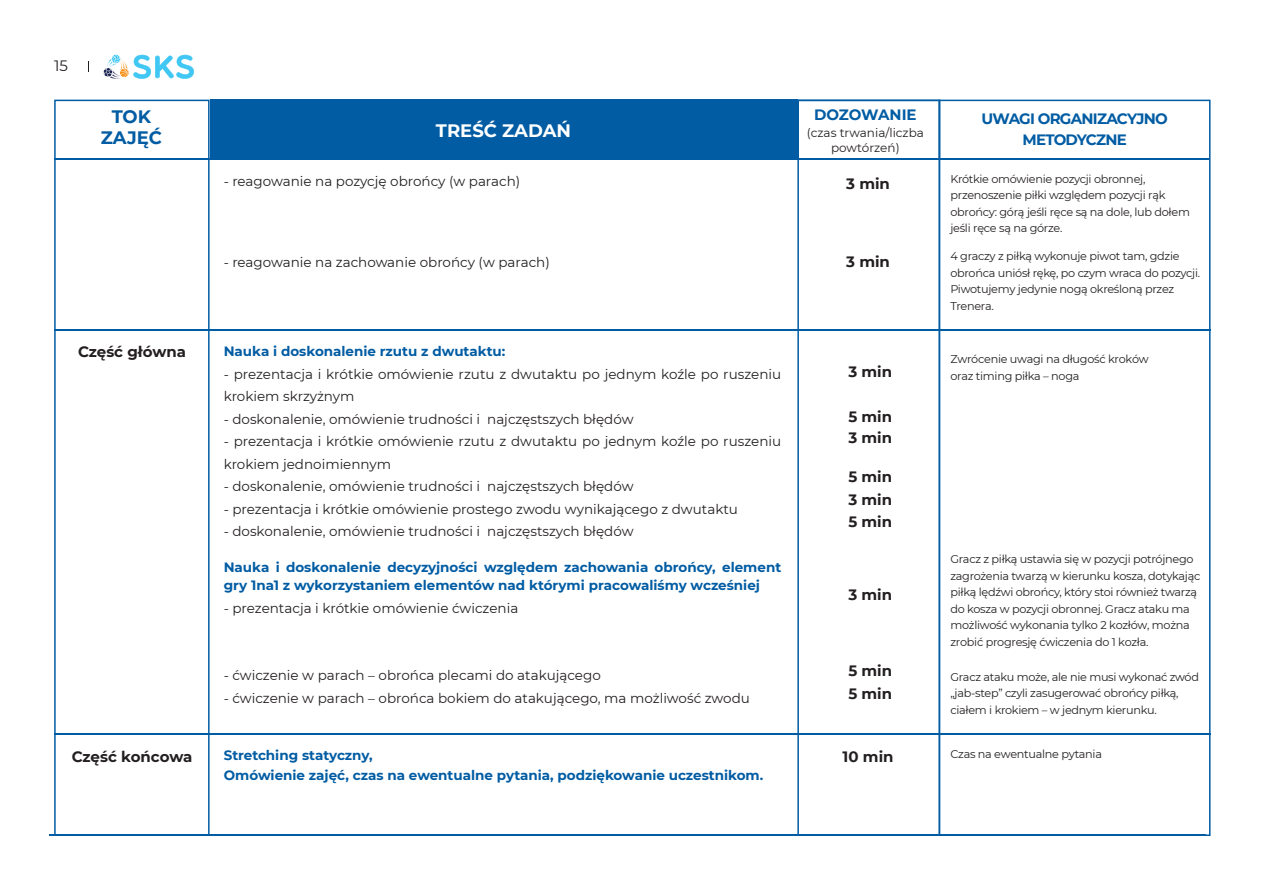
<style>
.page{position:relative;width:1263px;height:893px;background:#fff}
.page>*{position:absolute;margin:0;border:0;box-sizing:border-box;transform-origin:0 0}
.t1{font:700 18px "Montserrat";color:#fff}
.t2{font:700 18px/21px "Montserrat";color:#015ca3;text-align:center}
.t3{font:700 15px "Montserrat";color:#231f20}
.t4{font:700 15px/21px "Montserrat";letter-spacing:-.05em;color:#015ca3;text-align:center}
.t5{font:700 15px "Montserrat";letter-spacing:-.005em;color:#015ca3}
.t6{font:15px "Montserrat";color:#231f20}
.t7{font:13.5px/22.5px "Montserrat";color:#231f20}
.t8{font:700 13.5px/18px "Montserrat";color:#015ca3}
.t9{font:12px/15px "Montserrat";color:#231f20;text-align:center}
.t10{font:11.25px/16.5px "Montserrat";letter-spacing:-.025em;color:#231f20}
</style>
<div class="page">
<svg style="left:103px;top:54px;width:91px;height:25px"></svg>
<div style="left:210px;top:100px;width:587px;height:60px;background:#015ca3"></div>
<svg style="left:53px;top:161px;width:157px;height:674px"></svg>
<svg style="left:941px;top:99px;width:270px;height:737px"></svg>
<svg style="left:54px;top:99px;width:156px;height:62px"></svg>
<svg style="left:797px;top:99px;width:144px;height:736px"></svg>
<hr style="left:55px;top:159px;width:1155px;height:1px;background:#015ca3">
<hr style="left:49px;top:835px;width:1156px;height:1px;background:#015ca3">
<hr style="left:54px;top:330px;width:1156px;height:1px;background:#015ca3">
<hr style="left:54px;top:734px;width:1156px;height:1px;background:#015ca3">
<h2 class="t6" style="left:54px;top:55px;width:15px">15</h2>
<p class="t2" style="left:101px;top:105px;width:63px">TOK<br>ZAJĘĆ</p>
<p class="t1" style="left:436px;top:118px;width:137px">TREŚĆ ZADAŃ</p>
<p class="t5" style="left:814px;top:104px;width:104px">DOZOWANIE</p>
<p class="t9" style="left:807px;top:124px;width:119px">(czas trwania/liczba powtórzeń)</p>
<p class="t4" style="left:981px;top:108px;width:188px">UWAGI ORGANIZACYJNO<br>METODYCZNE</p>
<p class="t7" style="left:224px;top:169px;width:298px">- reagowanie na pozycję obrońcy (w parach)</p>
<p class="t7" style="left:224px;top:250px;width:328px">- reagowanie na zachowanie obrońcy (w parach)</p>
<p class="t3" style="left:846px;top:172px;width:45px">3 min</p>
<p class="t3" style="left:846px;top:250px;width:45px">3 min</p>
<p class="t10" style="left:950px;top:170px;width:241px">Krótkie omówienie pozycji obronnej, przenoszenie piłki względem pozycji rąk obrońcy: górą jeśli ręce są na dole, lub dołem jeśli ręce są na górze.</p>
<p class="t10" style="left:950px;top:247px;width:251px">4 graczy z piłką wykonuje piwot tam, gdzie obrońca uniósł rękę, po czym wraca do pozycji.<br>Piwotujemy jedynie nogą określoną przez Trenera.</p>
<p class="t3" style="left:78px;top:340px;width:110px">Część główna</p>
<p class="t8" style="left:224px;top:342px;width:283px">Nauka i doskonalenie rzutu z dwutaktu:</p>
<p class="t7" style="left:224px;top:362px;width:559px">- prezentacja i krótkie omówienie rzutu z dwutaktu po jednym koźle po ruszeniu krokiem skrzyżnym</p>
<p class="t7" style="left:224px;top:407px;width:411px">- doskonalenie, omówienie trudności i najczęstszych błędów</p>
<p class="t7" style="left:224px;top:430px;width:559px">- prezentacja i krótkie omówienie rzutu z dwutaktu po jednym koźle po ruszeniu krokiem jednoimiennym</p>
<p class="t7" style="left:224px;top:475px;width:411px">- doskonalenie, omówienie trudności i najczęstszych błędów</p>
<p class="t7" style="left:224px;top:497px;width:516px">- prezentacja i krótkie omówienie prostego zwodu wynikającego z dwutaktu</p>
<p class="t7" style="left:224px;top:520px;width:411px">- doskonalenie, omówienie trudności i najczęstszych błędów</p>
<p class="t8" style="left:224px;top:558px;width:559px">Nauka i doskonalenie decyzyjności względem zachowania obrońcy, element gry 1na1 z wykorzystaniem elementów nad którymi pracowaliśmy wcześniej</p>
<p class="t7" style="left:224px;top:596px;width:296px">- prezentacja i krótkie omówienie ćwiczenia</p>
<p class="t7" style="left:224px;top:664px;width:379px">- ćwiczenie w parach – obrońca plecami do atakującego</p>
<p class="t7" style="left:224px;top:686px;width:528px">- ćwiczenie w parach – obrońca bokiem do atakującego, ma możliwość zwodu</p>
<p class="t3" style="left:848px;top:361px;width:45px">3 min</p>
<p class="t3" style="left:848px;top:406px;width:45px">5 min</p>
<p class="t3" style="left:848px;top:427px;width:45px">3 min</p>
<p class="t3" style="left:848px;top:466px;width:45px">5 min</p>
<p class="t3" style="left:848px;top:488px;width:45px">3 min</p>
<p class="t3" style="left:848px;top:511px;width:45px">5 min</p>
<p class="t3" style="left:848px;top:583px;width:45px">3 min</p>
<p class="t3" style="left:848px;top:660px;width:45px">5 min</p>
<p class="t3" style="left:848px;top:682px;width:45px">5 min</p>
<p class="t10" style="left:950px;top:350px;width:200px">Zwrócenie uwagi na długość kroków oraz timing piłka – noga</p>
<p class="t10" style="left:950px;top:551px;width:252px">Gracz z piłką ustawia się w pozycji potrójnego zagrożenia twarzą w kierunku kosza, dotykając piłką lędźwi obrońcy, który stoi również twarzą do kosza w pozycji obronnej. Gracz ataku ma możliwość wykonania tylko 2 kozłów, można zrobić progresję ćwiczenia do 1 kozła.</p>
<p class="t10" style="left:950px;top:668px;width:250px">Gracz ataku może, ale nie musi wykonać zwód „jab-step” czyli zasugerować obrońcy piłką, ciałem i krokiem – w jednym kierunku.</p>
<p class="t3" style="left:72px;top:746px;width:122px">Część końcowa</p>
<p class="t8" style="left:224px;top:746px;width:150px">Stretching statyczny,</p>
<p class="t8" style="left:224px;top:765px;width:541px">Omówienie zajęć, czas na ewentualne pytania, podziękowanie uczestnikom.</p>
<p class="t3" style="left:843px;top:746px;width:52px">10 min</p>
<p class="t10" style="left:950px;top:745px;width:153px">Czas na ewentualne pytania</p>
</div>
